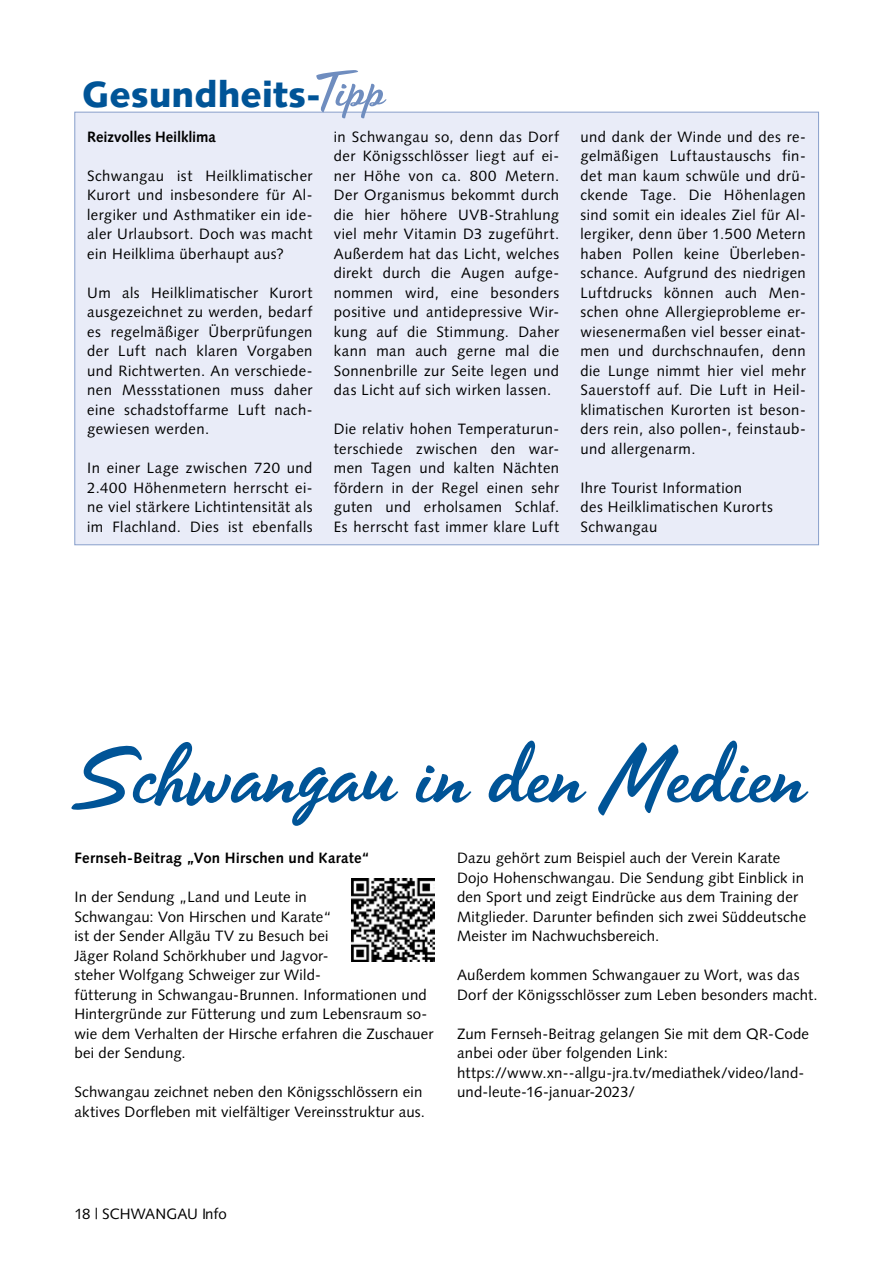
<style>
.page{position:relative;width:893px;height:1263px;background:#fff}
.page>*{position:absolute;margin:0;border:0;box-sizing:border-box;transform-origin:0 0}
.t1{font:90.75px "Timeout";color:#005497}
.t2{font:900 36.3px "Syntax LT Pro";color:#005497}
.t3{font:15px/19.5px "Syntax LT Pro";letter-spacing:.015em;color:#000;text-align:justify}
.t4{font:700 15px "Syntax LT Pro";letter-spacing:.015em;color:#000}
.t5{font:700 15px "Syntax LT Pro";letter-spacing:-.01em;color:#000}
.t6{font:15px "Syntax LT Pro";letter-spacing:-.005em;color:#000}
.s1{font-family:"Timeout";font-weight:400;font-size:53.4px;color:#6f8dbf}
</style>
<div class="page">
<div style="left:74px;top:112px;width:745px;height:433px;background:#e9ecf8;border:1px solid #889fcb"></div>
<img style="left:352px;top:879px;width:83px;height:82px">
<h2 class="t2" style="left:82px;top:72px;width:304px">Gesundheits-<span class="s1">Tipp</span></h2>
<p class="t5" style="left:87px;top:128px;width:130px">Reizvolles Heilklima</p>
<p class="t3" style="left:87px;top:166px;width:227px">Schwangau ist Heilklimatischer Kurort und insbesondere für Al&shy;lergiker und Asthmatiker ein ide&shy;aler Urlaubsort. Doch was macht ein Heilklima überhaupt aus?</p>
<p class="t3" style="left:87px;top:283px;width:227px">Um als Heilklimatischer Kurort ausgezeichnet zu werden, bedarf es regelmäßiger Überprüfungen der Luft nach klaren Vorgaben und Richtwerten. An verschiede&shy;nen Messstationen muss daher eine schadstoffarme Luft nach&shy;gewiesen werden.</p>
<p class="t3" style="left:87px;top:458px;width:227px">In einer Lage zwischen 720 und 2.400 Höhenmetern herrscht ei&shy;ne viel stärkere Lichtintensität als im Flachland. Dies ist ebenfalls</p>
<p class="t3" style="left:334px;top:127px;width:227px">in Schwangau so, denn das Dorf der Königsschlösser liegt auf ei&shy;ner Höhe von ca. 800 Metern.<br>Der Organismus bekommt durch die hier höhere UVB-Strahlung viel mehr Vitamin D3 zugeführt.<br>Außerdem hat das Licht, welches direkt durch die Augen aufge&shy;nommen wird, eine besonders positive und antidepressive Wir&shy;kung auf die Stimmung. Daher kann man auch gerne mal die Sonnenbrille zur Seite legen und das Licht auf sich wirken lassen.</p>
<p class="t3" style="left:334px;top:419px;width:227px">Die relativ hohen Temperaturun&shy;terschiede zwischen den war&shy;men Tagen und kalten Nächten fördern in der Regel einen sehr guten und erholsamen Schlaf.<br>Es herrscht fast immer klare Luft</p>
<p class="t3" style="left:580px;top:127px;width:227px">und dank der Winde und des re&shy;gelmäßigen Luftaustauschs fin&shy;det man kaum schwüle und drü&shy;ckende Tage. Die Höhenlagen sind somit ein ideales Ziel für Al&shy;lergiker, denn über 1.500 Metern haben Pollen keine Überleben&shy;schance. Aufgrund des niedrigen Luftdrucks können auch Men&shy;schen ohne Allergieprobleme er&shy;wiesenermaßen viel besser einat&shy;men und durchschnaufen, denn die Lunge nimmt hier viel mehr Sauerstoff auf. Die Luft in Heil&shy;klimatischen Kurorten ist beson&shy;ders rein, also pollen-, feinstaub&shy;und allergenarm.</p>
<p class="t3" style="left:580px;top:478px;width:194px;text-align:left">Ihre Tourist Information<br>des Heilklimatischen Kurorts<br>Schwangau</p>
<h1 class="t1" style="left:74px;top:721px;width:733px">Schwangau in den Medien</h1>
<p class="t4" style="left:74px;top:849px;width:297px">Fernseh-Beitrag „Von Hirschen und Karate“</p>
<p class="t3" style="left:74px;top:887px;width:361px;text-align:left">In der Sendung „Land und Leute in<br>Schwangau: Von Hirschen und Karate“<br>ist der Sender Allgäu TV zu Besuch bei<br>Jäger Roland Schörkhuber und Jagvor-<br>steher Wolfgang Schweiger zur Wild-<br>fütterung in Schwangau-Brunnen. Informationen und Hintergründe zur Fütterung und zum Lebensraum so&shy;wie dem Verhalten der Hirsche erfahren die Zuschauer bei der Sendung.</p>
<p class="t3" style="left:74px;top:1082px;width:352px">Schwangau zeichnet neben den Königsschlössern ein aktives Dorfleben mit vielfältiger Vereinsstruktur aus.</p>
<p class="t3" style="left:457px;top:848px;width:351px;text-align:left">Dazu gehört zum Beispiel auch der Verein Karate Dojo Hohenschwangau. Die Sendung gibt Einblick in den Sport und zeigt Eindrücke aus dem Training der Mitglieder. Darunter befinden sich zwei Süddeutsche Meister im Nachwuchsbereich.</p>
<p class="t3" style="left:457px;top:965px;width:362px">Außerdem kommen Schwangauer zu Wort, was das<br>Dorf der Königsschlösser zum Leben besonders macht.</p>
<p class="t3" style="left:457px;top:1024px;width:353px;text-align:left">Zum Fernseh-Beitrag gelangen Sie mit dem QR-Code anbei oder über folgenden Link: https://www.xn--allgu-jra.tv/mediathek/video/land&shy;und-leute-16-januar-2023/</p>
<p class="t6" style="left:74px;top:1205px;width:154px">18 | SCHWANGAU Info</p>
</div>
